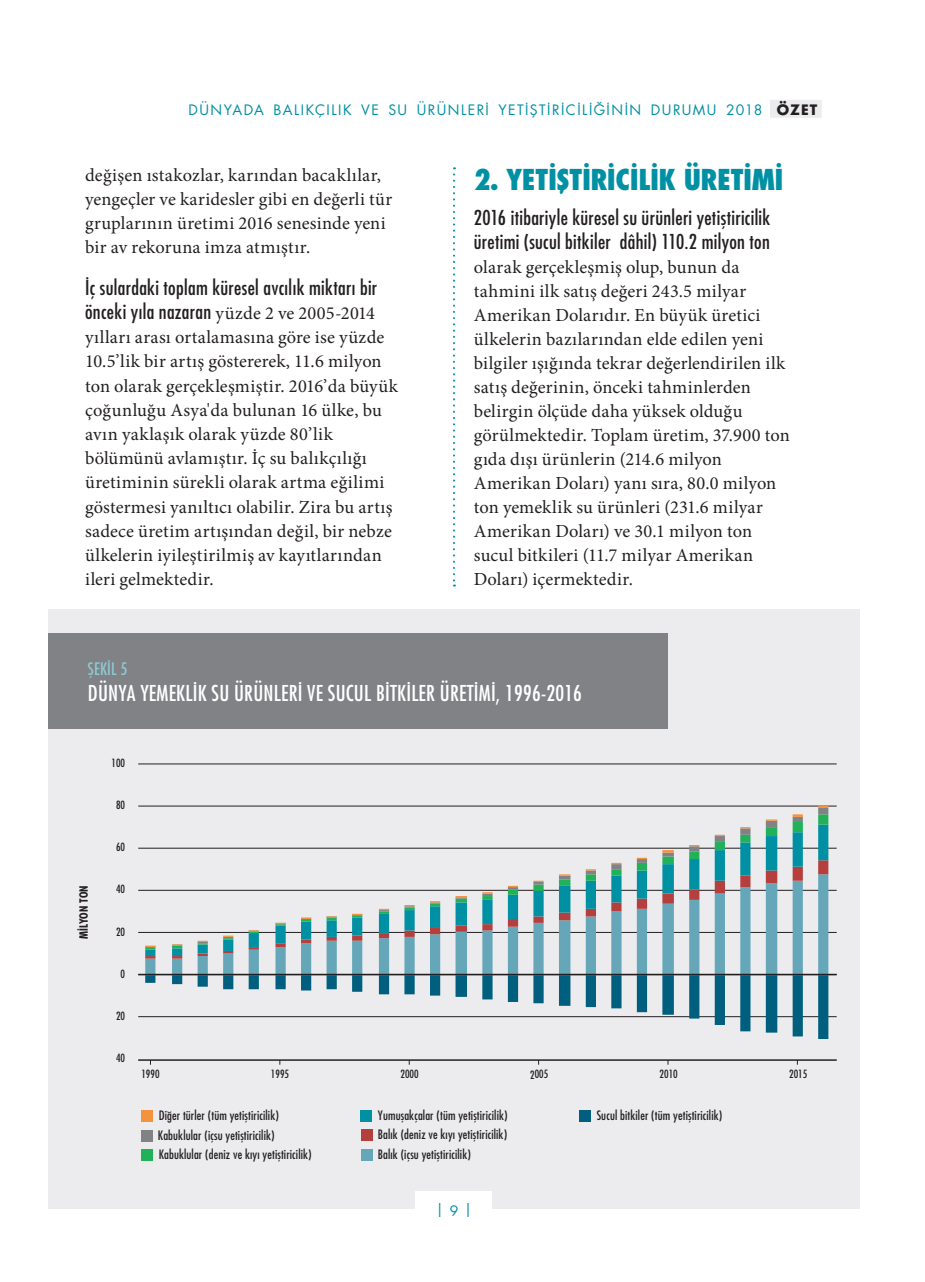
<style>
.page{position:relative;width:925px;height:1282px;background:#fff}
.page>*{position:absolute;margin:0;border:0;box-sizing:border-box;transform-origin:0 0}
.t1{font:28px "Futura Cond Black Tr";letter-spacing:-.02em;color:#0090a4}
.t2{font:21.2px "Futura Cond Nr Tr";letter-spacing:.01em;color:#fff}
.t3{font:20px/24.2px "Futura Cond Nr Tr";letter-spacing:.015em;color:#231f20}
.t4{font:18.4px/24.2px "Minion Pro";letter-spacing:.015em;color:#231f20}
.t5{font:16.8px "Futura Cond Nr Tr";letter-spacing:.01em;color:#8ec8d3}
.t6{font:14px "Futura Tr";letter-spacing:.105em;color:#0090a4}
.t7{font:14px "Futura Std";color:#0090a4}
.t8{font:12.6px/19.2px "Futura Cond Nr Tr";letter-spacing:.01em;color:#231f20}
.t9{font:condensed 11px "Futura Std";color:#231f20}
.t10{font:11px "Futura Cond Bold Tr";color:#231f20}
.s1{font-family:"Futura Std";font-weight:700;color:#231f20}
.s2{font-family:"Minion Pro";font-size:18.4px}
</style>
<div class="page">
<div style="left:48px;top:609px;width:811px;height:599px;background:#ececee"></div>
<div style="left:48px;top:633px;width:620px;height:96px;background:#808285"></div>
<hr style="left:138px;top:1016px;width:698px;height:1px;background:#231f20">
<hr style="left:138px;top:932px;width:698px;height:1px;background:#231f20">
<hr style="left:138px;top:889px;width:698px;height:1px;background:#231f20">
<hr style="left:138px;top:847px;width:698px;height:1px;background:#231f20">
<hr style="left:138px;top:805px;width:698px;height:1px;background:#231f20">
<hr style="left:138px;top:763px;width:698px;height:1px;background:#231f20">
<svg style="left:145px;top:975px;width:683px;height:63px"></svg>
<svg style="left:145px;top:958px;width:683px;height:15px"></svg>
<svg style="left:145px;top:956px;width:683px;height:2px"></svg>
<svg style="left:145px;top:949px;width:683px;height:7px"></svg>
<svg style="left:145px;top:808px;width:683px;height:139px"></svg>
<svg style="left:145px;top:945px;width:10px;height:2px"></svg>
<svg style="left:275px;top:922px;width:10px;height:2px"></svg>
<svg style="left:301px;top:917px;width:10px;height:2px"></svg>
<svg style="left:352px;top:913px;width:10px;height:2px"></svg>
<svg style="left:379px;top:908px;width:10px;height:2px"></svg>
<svg style="left:404px;top:904px;width:10px;height:2px"></svg>
<svg style="left:455px;top:896px;width:12px;height:1px"></svg>
<svg style="left:507px;top:885px;width:11px;height:2px"></svg>
<svg style="left:533px;top:880px;width:10px;height:2px"></svg>
<svg style="left:558px;top:874px;width:12px;height:1px"></svg>
<svg style="left:611px;top:862px;width:10px;height:2px"></svg>
<svg style="left:636px;top:857px;width:10px;height:2px"></svg>
<svg style="left:662px;top:850px;width:11px;height:2px"></svg>
<svg style="left:714px;top:834px;width:10px;height:2px"></svg>
<svg style="left:765px;top:819px;width:12px;height:1px"></svg>
<svg style="left:792px;top:814px;width:10px;height:2px"></svg>
<svg style="left:817px;top:805px;width:11px;height:3px"></svg>
<hr style="left:138px;top:1059px;width:698px;height:1px;background:#231f20">
<div style="left:141px;top:1110px;width:12px;height:11px;background:#f3923f"></div>
<div style="left:141px;top:1129px;width:11px;height:12px;background:#808285"></div>
<div style="left:141px;top:1148px;width:12px;height:12px;background:#21b259"></div>
<div style="left:361px;top:1110px;width:11px;height:11px;background:#0090a4"></div>
<div style="left:361px;top:1129px;width:11px;height:11px;background:#b53f3d"></div>
<div style="left:361px;top:1148px;width:11px;height:12px;background:#65a7b9"></div>
<div style="left:579px;top:1110px;width:11px;height:11px;background:#005f7f"></div>
<hr style="left:138px;top:973px;width:698px;height:2px;background:#231f20">
<div style="left:415px;top:1190px;width:77px;height:40px;background:#fff"></div>
<svg style="left:453px;top:167px;width:2px;height:419px"></svg>
<div style="left:769px;top:100px;width:52px;height:18px;background:#ececee"></div>
<p class="t6" style="left:188px;top:100px;width:630px">DÜNYADA BALIKÇILIK VE SU ÜRÜNLERİ YETİŞTİRİCİLİĞİNİN DURUMU 2018 <span class="s1">ÖZET</span></p>
<p class="t4" style="left:85px;top:163px;width:308px">değişen ıstakozlar, karından bacaklılar, yengeçler ve karidesler gibi en değerli tür gruplarının üretimi 2016 senesinde yeni bir av rekoruna imza atmıştır.</p>
<p class="t3" style="left:85px;top:275px;width:293px">İç sulardaki toplam küresel avcılık miktarı bir önceki yıla nazaran <span class="s2">yüzde 2 ve 2005-2014</span></p>
<p class="t4" style="left:85px;top:325px;width:314px">yılları arası ortalamasına göre ise yüzde 10.5’lik bir artış göstererek, 11.6 milyon ton olarak gerçekleşmiştir. 2016’da büyük çoğunluğu Asya'da bulunan 16 ülke, bu avın yaklaşık olarak yüzde 80’lik bölümünü avlamıştır. İç su balıkçılığı üretiminin sürekli olarak artma eğilimi göstermesi yanıltıcı olabilir. Zira bu artış sadece üretim artışından değil, bir nebze ülkelerin iyileştirilmiş av kayıtlarından ileri gelmektedir.</p>
<h1 class="t1" style="left:473px;top:161px;width:311px">2. YETİŞTİRİCİLİK ÜRETİMİ</h1>
<p class="t3" style="left:473px;top:205px;width:298px">2016 itibariyle küresel su ürünleri yetiştiricilik üretimi (sucul bitkiler dâhil) 110.2 milyon ton</p>
<p class="t4" style="left:473px;top:255px;width:317px">olarak gerçekleşmiş olup, bunun da tahmini ilk satış değeri 243.5 milyar Amerikan Dolarıdır. En büyük üretici ülkelerin bazılarından elde edilen yeni bilgiler ışığında tekrar değerlendirilen ilk satış değerinin, önceki tahminlerden belirgin ölçüde daha yüksek olduğu görülmektedir. Toplam üretim, 37.900 ton gıda dışı ürünlerin (214.6 milyon Amerikan Doları) yanı sıra, 80.0 milyon ton yemeklik su ürünleri (231.6 milyar Amerikan Doları) ve 30.1 milyon ton sucul bitkileri (11.7 milyar Amerikan Doları) içermektedir.</p>
<p class="t5" style="left:88px;top:657px;width:41px">ŞEKİL 5</p>
<p class="t2" style="left:88px;top:680px;width:495px">DÜNYA YEMEKLİK SU ÜRÜNLERİ VE SUCUL BİTKİLER ÜRETİMİ, 1996-2016</p>
<p class="t9" style="left:111px;top:756px;width:15px">100</p>
<p class="t9" style="left:116px;top:798px;width:11px">80</p>
<p class="t10" style="left:77px;top:939px;width:55px;rotate:-90deg">MİLYON TON</p>
<p class="t9" style="left:116px;top:840px;width:11px">60</p>
<p class="t9" style="left:116px;top:882px;width:11px">40</p>
<p class="t9" style="left:116px;top:924px;width:11px">20</p>
<p class="t9" style="left:121px;top:967px;width:6px">0</p>
<p class="t9" style="left:116px;top:1009px;width:11px">20</p>
<p class="t9" style="left:116px;top:1051px;width:11px">40</p>
<p class="t9" style="left:141px;top:1067px;width:20px">1990</p>
<p class="t9" style="left:271px;top:1067px;width:20px">1995</p>
<p class="t9" style="left:400px;top:1067px;width:20px">2000</p>
<p class="t9" style="left:529px;top:1067px;width:20px;rotate:-1deg">2005</p>
<p class="t9" style="left:659px;top:1067px;width:20px">2010</p>
<p class="t9" style="left:788px;top:1067px;width:20px">2015</p>
<p class="t8" style="left:158px;top:1105px;width:155px">Diğer türler (tüm yetiştiricilik)<br>Kabuklular (içsu yetiştiricilik)<br>Kabuklular (deniz ve kıyı yetiştiricilik)</p>
<p class="t8" style="left:377px;top:1105px;width:131px;text-align:justify">Yumuşakçalar (tüm yetiştiricilik)<br>Balık (deniz ve kıyı yetiştiricilik)<br>Balık (içsu yetiştiricilik)</p>
<p class="t8" style="left:596px;top:1105px;width:127px">Sucul bitkiler (tüm yetiştiricilik)</p>
<p class="t7" style="left:436px;top:1199px;width:38px">| 9 |</p>
</div>
